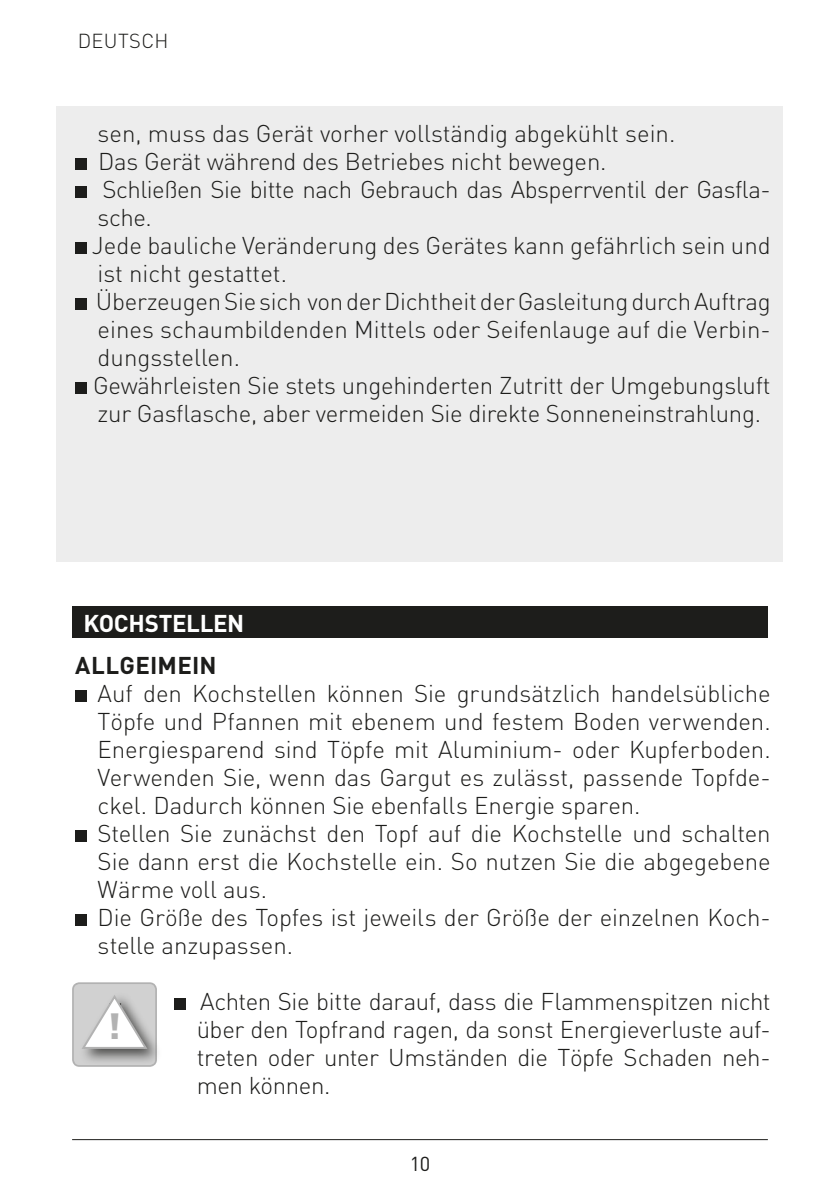
<style>
.page{position:relative;width:840px;height:1191px;background:#fff}
.page>*{position:absolute;margin:0;border:0;box-sizing:border-box;transform-origin:0 0}
.t1{font:900 58px "DIN Pro";color:#1d1d1b}
.t2{font:900 36px "DIN Pro";color:#b2b2b2}
.t3{font:300 24px/28px "DIN Pro";letter-spacing:-.01em;color:#1d1d1b}
.t4{font:700 24px "DIN Pro";letter-spacing:-.015em;color:#fff}
.t5{font:700 24px "DIN Pro";letter-spacing:.01em;color:#1d1d1b}
.t6{font:300 20px "DIN Pro";letter-spacing:.015em;color:#1d1d1b}
.t7{font:20px "DIN Pro";color:#1d1d1b}
</style>
<div class="page">
<hr style="left:72px;top:1139px;width:695px;height:1px;background:#1d1d1b">
<div style="left:57px;top:107px;width:725px;height:455px;background:#ededed"></div>
<div style="left:75px;top:158px;width:12px;height:12px;background:#1d1d1b"></div>
<div style="left:75px;top:186px;width:12px;height:12px;background:#1d1d1b"></div>
<div style="left:75px;top:242px;width:12px;height:12px;background:#1d1d1b"></div>
<div style="left:75px;top:298px;width:12px;height:12px;background:#1d1d1b"></div>
<div style="left:75px;top:382px;width:12px;height:12px;background:#1d1d1b"></div>
<div style="left:72px;top:605px;width:695px;height:32px;background:#1d1d1b"></div>
<div style="left:75px;top:690px;width:12px;height:12px;background:#1d1d1b"></div>
<div style="left:75px;top:830px;width:12px;height:12px;background:#1d1d1b"></div>
<div style="left:75px;top:914px;width:12px;height:12px;background:#1d1d1b"></div>
<div style="left:174px;top:998px;width:12px;height:12px;background:#1d1d1b"></div>
<svg style="left:72px;top:982px;width:85px;height:85px"></svg>
<p class="t6" style="left:78px;top:26px;width:92px">DEUTSCH</p>
<p class="t3" style="left:98px;top:118px;width:579px">sen, muss das Gerät vorher vollständig abgekühlt sein.</p>
<p class="t3" style="left:98px;top:146px;width:509px">Das Gerät während des Betriebes nicht bewegen.</p>
<p class="t3" style="left:98px;top:174px;width:674px">Schließen Sie bitte nach Gebrauch das Absperrventil der Gasfla&shy;sche.</p>
<p class="t3" style="left:92px;top:230px;width:680px">Jede bauliche Veränderung des Gerätes kann gefährlich sein und ist nicht gestattet.</p>
<p class="t3" style="left:96px;top:286px;width:676px;text-align:justify">Überzeugen Sie sich von der Dichtheit der Gasleitung durch Auftrag eines schaumbildenden Mittels oder Seifenlauge auf die Verbin&shy;dungsstellen.</p>
<p class="t3" style="left:93px;top:370px;width:678px">Gewährleisten Sie stets ungehinderten Zutritt der Umgebungsluft zur Gasflasche, aber vermeiden Sie direkte Sonneneinstrahlung.</p>
<p class="t4" style="left:84px;top:605px;width:162px">KOCHSTELLEN</p>
<p class="t5" style="left:75px;top:647px;width:143px">ALLGEIMEIN</p>
<p class="t3" style="left:98px;top:678px;width:674px;text-align:justify">Auf den Kochstellen können Sie grundsätzlich handelsübliche Töpfe und Pfannen mit ebenem und festem Boden verwenden.<br>Energiesparend sind Töpfe mit Aluminium- oder Kupferboden.<br>Verwenden Sie, wenn das Gargut es zulässt, passende Topfde&shy;ckel. Dadurch können Sie ebenfalls Energie sparen.</p>
<p class="t3" style="left:98px;top:818px;width:674px;text-align:justify">Stellen Sie zunächst den Topf auf die Kochstelle und schalten Sie dann erst die Kochstelle ein. So nutzen Sie die abgegebene Wärme voll aus.</p>
<p class="t3" style="left:98px;top:902px;width:674px">Die Größe des Topfes ist jeweils der Größe der einzelnen Koch&shy;stelle anzupassen.</p>
<p class="t3" style="left:196px;top:986px;width:575px;text-align:justify">Achten Sie bitte darauf, dass die Flammenspitzen nicht über den Topfrand ragen, da sonst Energieverluste auf&shy;treten oder unter Umständen die Töpfe Schaden neh&shy;men können.</p>
<p class="t1" style="left:103px;top:977px;width:23px">!</p>
<p class="t2" style="left:107px;top:997px;width:15px">!</p>
<p class="t7" style="left:409px;top:1150px;width:22px">10</p>
</div>
